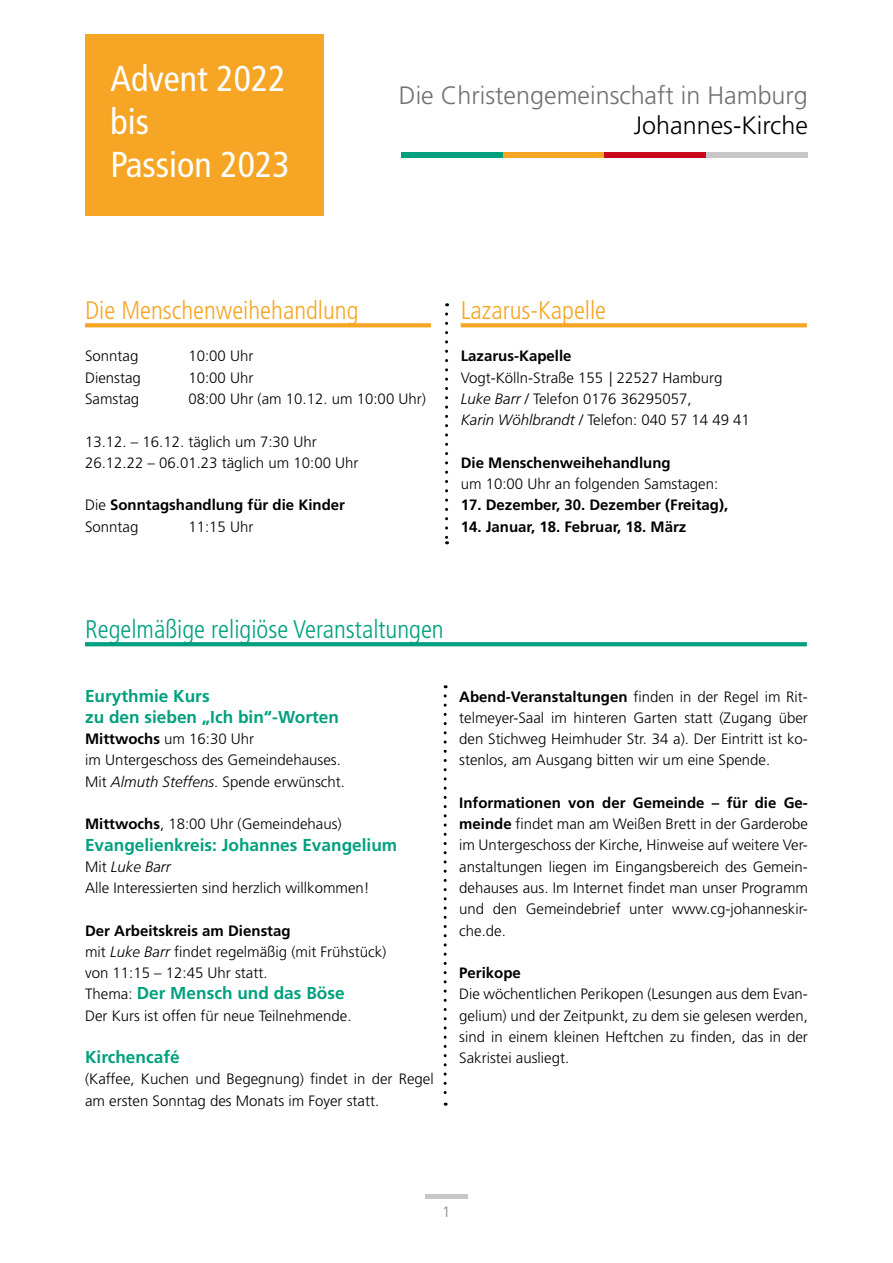
<style>
.page{position:relative;width:893px;height:1263px;background:#fff}
.page>*{position:absolute;margin:0;border:0;box-sizing:border-box;transform-origin:0 0}
.t1{font:condensed 36px/43.2px "Frutiger";color:#fff}
.t2{font:300 condensed 25.5px "Frutiger";color:#f6a524}
.t3{font:300 condensed 25.5px "Frutiger";color:#00a07e}
.t4{font:300 25.05px "Frutiger";color:#707172}
.t5{font:300 25.05px "Frutiger";color:#000}
.t6{font:700 17.25px/21.3px "Frutiger";color:#00a07e}
.t7{font:300 15px/21.3px "Frutiger";color:#000}
.t8{font:700 15px/21.3px "Frutiger";color:#000}
.t9{font:300 15px "Frutiger";color:#848687}
.s1{font-weight:300}
.s2{font-style:italic}
.s3{font-weight:700}
.s4{font-weight:300;font-size:15px;color:#000}
</style>
<div class="page">
<hr style="left:425px;top:1194px;width:43px;height:4px;background:#c6c7c8">
<div style="left:85px;top:35px;width:238px;height:181px;background:#f6a524"></div>
<div style="left:401px;top:152px;width:102px;height:6px;background:#00a07e"></div>
<div style="left:503px;top:152px;width:101px;height:6px;background:#f6a524"></div>
<div style="left:604px;top:152px;width:102px;height:6px;background:#c9071d"></div>
<div style="left:706px;top:152px;width:102px;height:6px;background:#c6c7c8"></div>
<svg style="left:85px;top:323px;width:346px;height:4px"></svg>
<svg style="left:461px;top:323px;width:346px;height:4px"></svg>
<svg style="left:445px;top:314px;width:3px;height:230px"></svg>
<svg style="left:444px;top:696px;width:3px;height:410px"></svg>
<svg style="left:85px;top:642px;width:722px;height:4px;background:#08a282"></svg>
<h1 class="t1" style="left:111px;top:57px;width:181px">Advent 2022 bis<br>Passion 2023</h1>
<h3 class="t4" style="left:399px;top:81px;width:410px">Die Christengemeinschaft in Hamburg</h3>
<h3 class="t5" style="left:634px;top:111px;width:175px">Johannes-Kirche</h3>
<h2 class="t2" style="left:85px;top:296px;width:275px">Die Menschenweihehandlung</h2>
<p class="t7" style="left:85px;top:346px;width:55px">Sonntag</p>
<p class="t7" style="left:188px;top:346px;width:67px">10:00 Uhr</p>
<p class="t7" style="left:85px;top:367px;width:57px">Dienstag</p>
<p class="t7" style="left:188px;top:367px;width:67px">10:00 Uhr</p>
<p class="t7" style="left:85px;top:388px;width:56px">Samstag</p>
<p class="t7" style="left:188px;top:388px;width:239px">08:00 Uhr (am 10.12. um 10:00 Uhr)</p>
<p class="t7" style="left:85px;top:431px;width:275px">13.12. – 16.12. täglich um 7:30 Uhr<br>26.12.22 – 06.01.23 täglich um 10:00 Uhr</p>
<p class="t8" style="left:85px;top:494px;width:262px"><span class="s1">Die</span> Sonntagshandlung für die Kinder<br><span class="s1">Sonntag</span></p>
<p class="t7" style="left:188px;top:516px;width:67px">11:15 Uhr</p>
<h2 class="t2" style="left:461px;top:296px;width:147px">Lazarus-Kapelle</h2>
<p class="t8" style="left:461px;top:346px;width:112px">Lazarus-Kapelle</p>
<p class="t7" style="left:461px;top:367px;width:291px">Vogt-Kölln-Straße 155 | 22527 Hamburg<br><span class="s2">Luke Barr</span> / Telefon 0176 36295057,<br><span class="s2">Karin Wöhlbrandt</span> / Telefon: 040 57 14 49 41</p>
<p class="t8" style="left:461px;top:452px;width:212px">Die Menschenweihehandlung</p>
<p class="t7" style="left:461px;top:473px;width:259px">um 10:00 Uhr an folgenden Samstagen:</p>
<p class="t8" style="left:461px;top:494px;width:269px">17. Dezember, 30. Dezember (Freitag),</p>
<p class="t8" style="left:461px;top:516px;width:227px">14. Januar, 18. Februar, 18. März</p>
<h2 class="t3" style="left:85px;top:615px;width:360px">Regelmäßige religiöse Veranstaltungen</h2>
<p class="t6" style="left:85px;top:685px;width:255px">Eurythmie Kurs<br>zu den sieben „Ich bin“-Worten</p>
<p class="t7" style="left:85px;top:728px;width:262px"><span class="s3">Mittwochs</span> um 16:30 Uhr<br>im Untergeschoss des Gemeindehauses.<br>Mit <span class="s2">Almuth Steffens</span>. Spende erwünscht.</p>
<p class="t7" style="left:85px;top:814px;width:258px"><span class="s3">Mittwochs</span>, 18:00 Uhr (Gemeindehaus)</p>
<p class="t6" style="left:85px;top:834px;width:314px">Evangelienkreis: Johannes Evangelium</p>
<p class="t7" style="left:85px;top:856px;width:286px">Mit <span class="s2">Luke Barr<br></span>Alle Interessierten sind herzlich willkommen!</p>
<p class="t7" style="left:85px;top:920px;width:303px"><span class="s3">Der Arbeitskreis am Dienstag<br></span>mit <span class="s2">Luke Barr</span> findet regelmäßig (mit Frühstück) von 11:15 – 12:45 Uhr statt.</p>
<p class="t6" style="left:85px;top:983px;width:261px"><span class="s4">Thema:</span> Der Mensch und das Böse</p>
<p class="t7" style="left:85px;top:1005px;width:268px">Der Kurs ist offen für neue Teilnehmende.</p>
<p class="t6" style="left:85px;top:1046px;width:96px">Kirchencafé</p>
<p class="t7" style="left:85px;top:1069px;width:350px">(Kaffee, Kuchen und Begegnung) findet in der Regel am ersten Sonntag des Monats im Foyer statt.</p>
<p class="t7" style="left:459px;top:686px;width:350px;text-align:justify"><span class="s3">Abend-Veranstaltungen</span> finden in der Regel im Rit&shy;telmeyer-Saal im hinteren Garten statt (Zugang über den Stichweg Heimhuder Str. 34 a). Der Eintritt ist ko&shy;stenlos, am Ausgang bitten wir um eine Spende.</p>
<p class="t7" style="left:459px;top:792px;width:350px;text-align:justify"><span class="s3">Informationen von der Gemeinde – für die Ge&shy;meinde</span> findet man am Weißen Brett in der Garderobe im Untergeschoss der Kirche, Hinweise auf weitere Ver&shy;anstaltungen liegen im Eingangsbereich des Gemein&shy;dehauses aus. Im Internet findet man unser Programm und den Gemeindebrief unter www.cg-johanneskir&shy;che.de.</p>
<p class="t8" style="left:459px;top:962px;width:63px">Perikope</p>
<p class="t7" style="left:459px;top:984px;width:350px;text-align:justify">Die wöchentlichen Perikopen (Lesungen aus dem Evan&shy;gelium) und der Zeitpunkt, zu dem sie gelesen werden, sind in einem kleinen Heftchen zu finden, das in der Sakristei ausliegt.</p>
<p class="t9" style="left:442px;top:1203px;width:10px">1</p>
</div>
